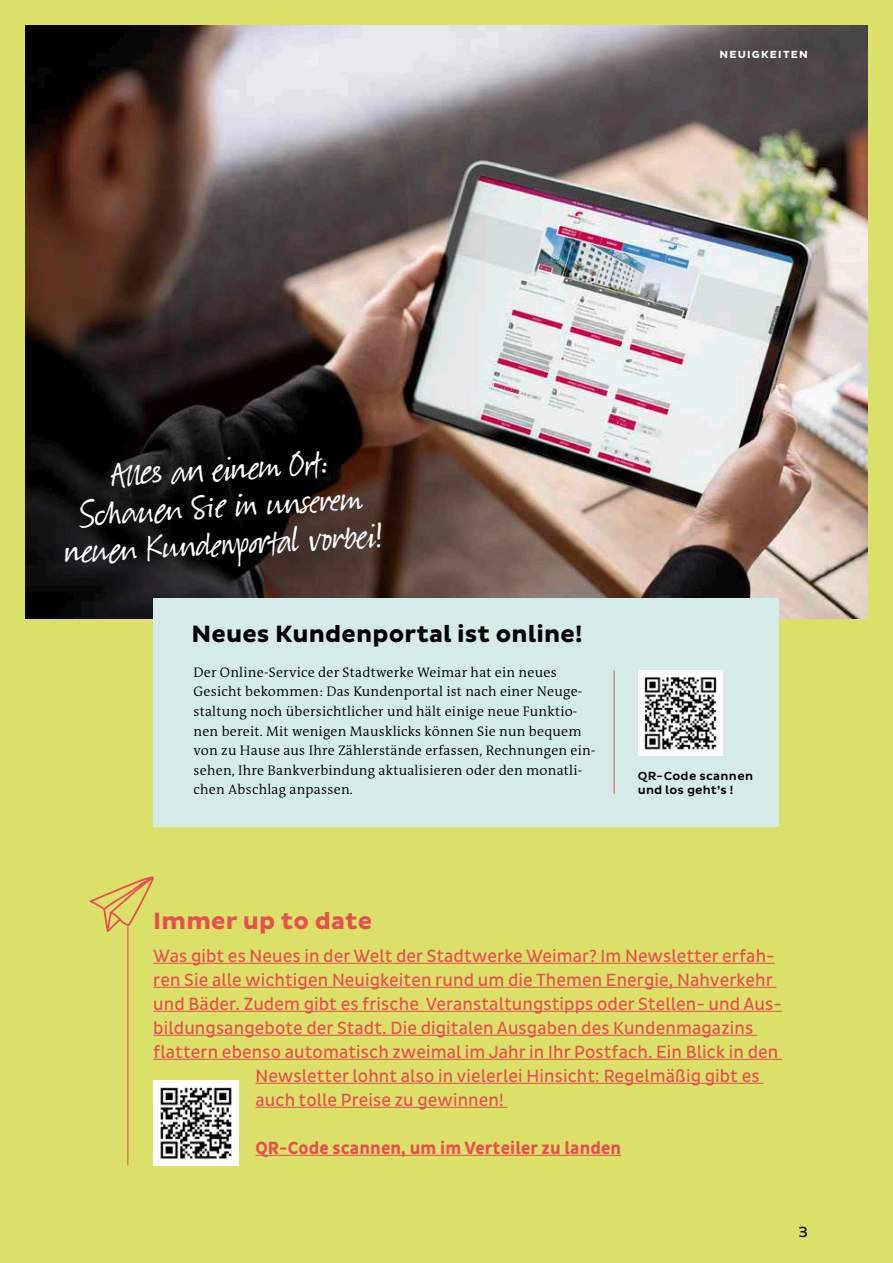
<style>
.page{position:relative;width:893px;height:1263px;background:#dbe068}
.page>*{position:absolute;margin:0;border:0;box-sizing:border-box;transform-origin:0 0}
.t1{font:43.5px/37.5px "Suomi Hand Script";color:#fff;text-align:center}
.t2{font:700 24px "Pluto Sans";letter-spacing:.005em;color:#000}
.t3{font:700 24px "Pluto Sans";letter-spacing:.005em;color:#e94f52}
.t4{font:18px "Pluto Sans Cond";letter-spacing:.005em;color:#e94f52}
.t5{font:700 18px "Pluto Sans Cond";letter-spacing:.005em;color:#e94f52}
.t6{font:15px "Pluto Sans";color:#000}
.t7{font:300 13.95px/19.5px "The Antiqua B W4";letter-spacing:.015em;color:#000}
.t8{font:500 12px/14.2px "Pluto Sans";letter-spacing:.025em;color:#000}
.t9{font:700 10.5px "Pluto Sans";letter-spacing:.115em;color:#fff}
</style>
<div class="page">
<img style="left:26px;top:26px;width:841px;height:593px">
<div style="left:153px;top:599px;width:625px;height:228px;background:#d4ebea"></div>
<hr style="left:614px;top:670px;width:1px;height:124px;background:#e94f52">
<img style="left:638px;top:671px;width:85px;height:84px">
<img style="left:153px;top:1080px;width:85px;height:85px">
<hr style="left:153px;top:963px;width:622px;height:1px;background:#e94f52">
<hr style="left:153px;top:987px;width:623px;height:1px;background:#e94f52">
<hr style="left:153px;top:1011px;width:629px;height:1px;background:#e94f52">
<hr style="left:153px;top:1035px;width:604px;height:1px;background:#e94f52">
<hr style="left:153px;top:1059px;width:629px;height:1px;background:#e94f52">
<hr style="left:255px;top:1083px;width:508px;height:1px;background:#e94f52">
<hr style="left:255px;top:1107px;width:252px;height:1px;background:#e94f52">
<hr style="left:255px;top:1155px;width:366px;height:1px;background:#e94f52">
<svg style="left:90px;top:876px;width:64px;height:56px"></svg>
<hr style="left:128px;top:925px;width:1px;height:240px;background:#e94f52">
<p class="t9" style="left:719px;top:49px;width:90px">NEUIGKEITEN</p>
<h1 class="t1" style="left:59px;top:461px;width:320px;rotate:-3deg">All es an eine m Ort:<br>Schauen Sie in unserem<br>ne uen Kun de nportal vorbei!</h1>
<h2 class="t2" style="left:192px;top:620px;width:392px">Neues Kundenportal ist online!</h2>
<p class="t7" style="left:193px;top:662px;width:403px">Der Online-Service der Stadtwerke Weimar hat ein neues Gesicht bekommen: Das Kundenportal ist nach einer Neuge&shy;staltung noch übersichtlicher und hält einige neue Funktio&shy;nen bereit. Mit wenigen Mausklicks können Sie nun bequem von zu Hause aus Ihre Zählerstände erfassen, Rechnungen ein&shy;sehen, Ihre Bankverbindung aktualisieren oder den monatli&shy;chen Abschlag anpassen.</p>
<p class="t8" style="left:638px;top:769px;width:117px">QR-Code scannen und los geht’s !</p>
<h2 class="t3" style="left:153px;top:907px;width:220px">Immer up to date</h2>
<p class="t4" style="left:153px;top:945px;width:623px">Was gibt es Neues in der Welt der Stadtwerke Weimar? Im Newsletter erfah-</p>
<p class="t4" style="left:153px;top:969px;width:621px">ren Sie alle wichtigen Neuigkeiten rund um die Themen Energie, Nahverkehr</p>
<p class="t4" style="left:153px;top:993px;width:630px">und Bäder. Zudem gibt es frische Veranstaltungstipps oder Stellen- und Aus-</p>
<p class="t4" style="left:153px;top:1017px;width:601px">bildungsangebote der Stadt. Die digitalen Ausgaben des Kundenmagazins</p>
<p class="t4" style="left:153px;top:1041px;width:627px">flattern ebenso automatisch zweimal im Jahr in Ihr Postfach. Ein Blick in den</p>
<p class="t4" style="left:255px;top:1065px;width:506px">Newsletter lohnt also in vielerlei Hinsicht: Regelmäßig gibt es</p>
<p class="t4" style="left:255px;top:1089px;width:250px">auch tolle Preise zu gewinnen!</p>
<p class="t5" style="left:255px;top:1137px;width:367px">QR-Code scannen, um im Verteiler zu landen</p>
<p class="t6" style="left:798px;top:1224px;width:11px">3</p>
</div>
